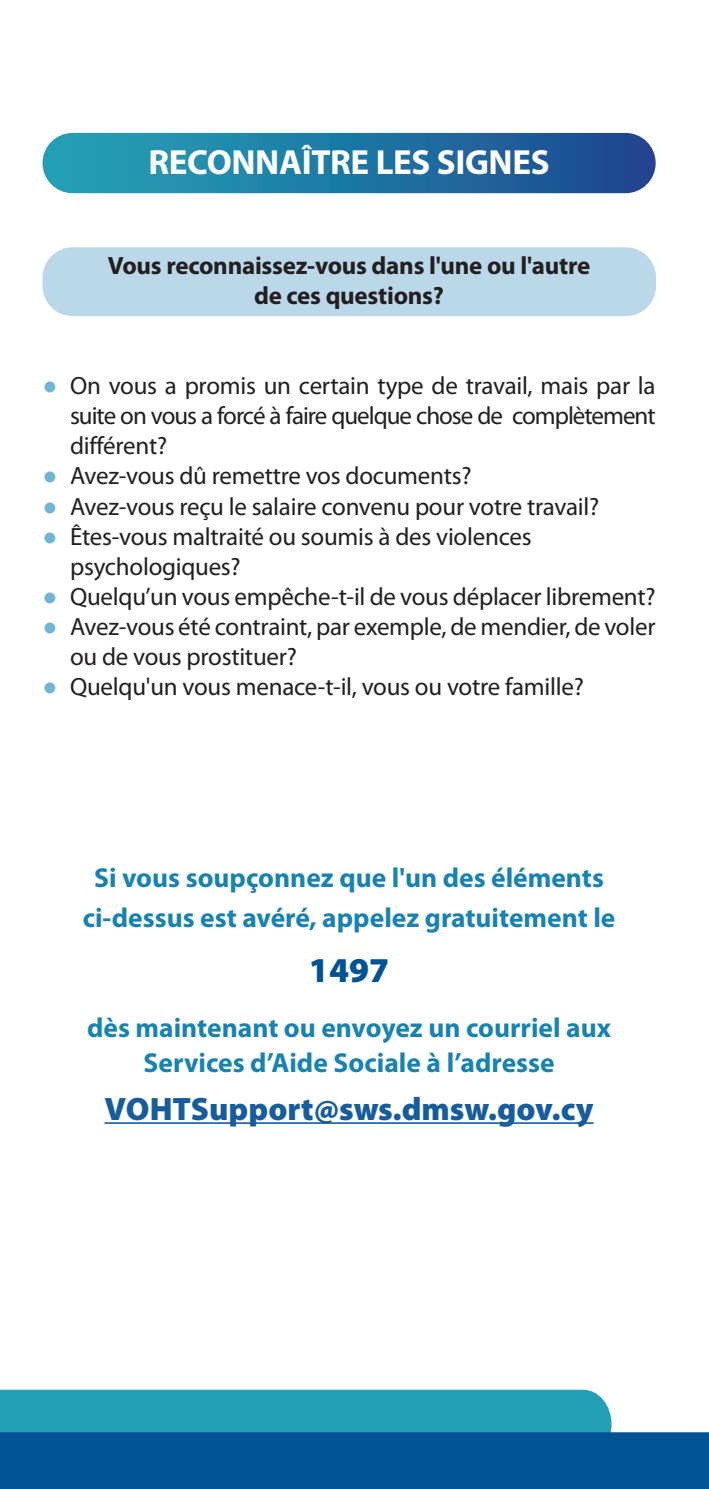
<style>
.page{position:relative;width:709px;height:1489px;background:#fff}
.page>*{position:absolute;margin:0;border:0;box-sizing:border-box;transform-origin:0 0}
.t1{font:700 35px "Myriad Pro";letter-spacing:-.01em;color:#fff}
.t2{font:900 35px "Myriad Pro";color:#005495}
.t3{font:900 32.5px "Myriad Pro";color:#175d9e}
.t4{font:700 27.5px/35px "Myriad Pro";color:#1883b0;text-align:center}
.t5{font:25px "Myriad Pro";letter-spacing:-.01em;color:#231f20}
.t6{font:700 25px "Myriad Pro";letter-spacing:-.01em;color:#231f20}
.t7{font:25px "Myriad Pro";letter-spacing:-.04em;color:#231f20}
.s1{font-family:"Microsoft Sans Serif";color:#71b5d5}
</style>
<div class="page">
<div style="left:43px;top:247px;width:613px;height:69px;background:#bad8e9;border-radius:30px"></div>
<svg style="left:43px;top:133px;width:612px;height:60px;background:#2479a5"></svg>
<hr style="left:105px;top:1122px;width:488px;height:1px;background:#175d9e">
<svg style="left:0;top:1389px;width:709px;height:99px;background:#1e7ba7"></svg>
<p class="t1" style="left:148px;top:140px;width:402px">RECONNAÎTRE LES SIGNES</p>
<p class="t6" style="left:108px;top:249px;width:484px">Vous reconnaissez-vous dans l'une ou l'autre</p>
<p class="t6" style="left:254px;top:279px;width:191px">de ces questions?</p>
<p class="t5" style="left:43px;top:370px;width:614px"><span class="s1">●</span> On vous a promis un certain type de travail, mais par la</p>
<p class="t7" style="left:70px;top:400px;width:587px">suite on vous a forcé à faire quelque chose de complètement</p>
<p class="t5" style="left:70px;top:430px;width:99px">différent?</p>
<p class="t5" style="left:43px;top:460px;width:430px"><span class="s1">●</span> Avez-vous dû remettre vos documents?</p>
<p class="t5" style="left:43px;top:490px;width:558px"><span class="s1">●</span> Avez-vous reçu le salaire convenu pour votre travail?</p>
<p class="t5" style="left:43px;top:520px;width:490px"><span class="s1">●</span> Êtes-vous maltraité ou soumis à des violences</p>
<p class="t5" style="left:70px;top:550px;width:172px">psychologiques?</p>
<p class="t5" style="left:43px;top:580px;width:614px"><span class="s1">●</span> Quelqu’un vous empêche-t-il de vous déplacer librement?</p>
<p class="t5" style="left:43px;top:610px;width:614px"><span class="s1">●</span> Avez-vous été contraint, par exemple, de mendier, de voler</p>
<p class="t5" style="left:70px;top:640px;width:228px">ou de vous prostituer?</p>
<p class="t5" style="left:43px;top:670px;width:543px"><span class="s1">●</span> Quelqu'un vous menace-t-il, vous ou votre famille?</p>
<p class="t4" style="left:94px;top:859px;width:511px">Si vous soupçonnez que l'un des éléments</p>
<p class="t4" style="left:83px;top:899px;width:534px">ci-dessus est avéré, appelez gratuitement le</p>
<p class="t2" style="left:309px;top:947px;width:82px">1497</p>
<p class="t4" style="left:87px;top:1009px;width:525px">dès maintenant ou envoyez un courriel aux<br>Services d’Aide Sociale à l’adresse</p>
<p class="t3" style="left:105px;top:1087px;width:490px">VOHTSupport@sws.dmsw.gov.cy</p>
</div>
